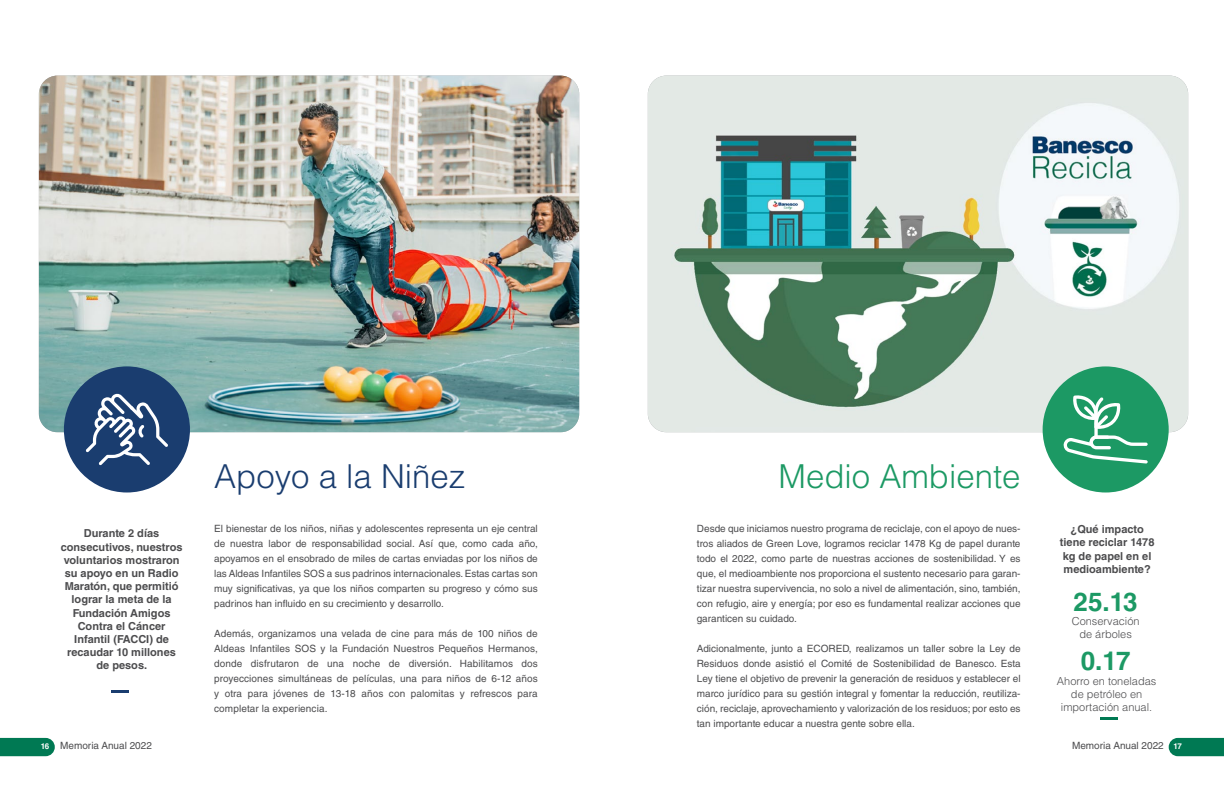
<style>
.page{position:relative;width:1224px;height:792px;background:#fff}
.page>*{position:absolute;margin:0;border:0;box-sizing:border-box;transform-origin:0 0}
.t1{font:300 33px "Helvetica LT Std";color:#1a3d6f}
.t2{font:300 33px "Helvetica LT Std";color:#1c9964}
.t3{font:700 26px "Helvetica LT Std";color:#1c9964}
.t4{font:700 11px/13.2px "Helvetica LT Std";color:#4c4c4e;text-align:center}
.t5{font:300 11px/13.2px "Helvetica LT Std";color:#4c4c4e;text-align:center}
.t6{font:10px/15px "Helvetica LT Std";color:#4c4c4e;text-align:justify}
.s1{font-weight:700;font-size:8px;color:#fff}
</style>
<div class="page">
<img style="left:39px;top:76px;width:540px;height:356px">
<img style="left:648px;top:76px;width:540px;height:356px">
<div style="left:64px;top:366px;width:126px;height:127px;background:#1a3d6f;border-radius:63px"></div>
<div style="left:1043px;top:366px;width:126px;height:127px;background:#1c9964;border-radius:63px"></div>
<svg style="left:86px;top:393px;width:82px;height:72px"></svg>
<svg style="left:1063px;top:436px;width:85px;height:28px"></svg>
<svg style="left:1094px;top:413px;width:4px;height:26px"></svg>
<svg style="left:1073px;top:395px;width:48px;height:34px"></svg>
<svg style="left:1169px;top:738px;width:55px;height:18px"></svg>
<svg style="left:0;top:738px;width:55px;height:18px"></svg>
<hr style="left:112px;top:690px;width:17px;height:3px;background:#1a3d6f">
<hr style="left:1100px;top:717px;width:18px;height:3px;background:#007953">
<h1 class="t1" style="left:214px;top:456px;width:253px">Apoyo a la Niñez</h1>
<h1 class="t2" style="left:779px;top:456px;width:244px">Medio Ambiente</h1>
<p class="t6" style="left:214px;top:521px;width:325px">El bienestar de los niños, niñas y adolescentes representa un eje central de nuestra labor de responsabilidad social. Así que, como cada año, apoyamos en el ensobrado de miles de cartas enviadas por los niños de las Aldeas Infantiles SOS a sus padrinos internacionales. Estas cartas son muy significativas, ya que los niños comparten su progreso y cómo sus padrinos han influido en su crecimiento y desarrollo.</p>
<p class="t6" style="left:214px;top:626px;width:325px">Además, organizamos una velada de cine para más de 100 niños de Aldeas Infantiles SOS y la Fundación Nuestros Pequeños Hermanos, donde disfrutaron de una noche de diversión. Habilitamos dos proyecciones simultáneas de películas, una para niños de 6-12 años y otra para jóvenes de 13-18 años con palomitas y refrescos para completar la experiencia.</p>
<p class="t4" style="left:61px;top:527px;width:123px">Durante 2 días consecutivos, nuestros voluntarios mostraron su apoyo en un Radio<br>Maratón, que permitió lograr la meta de la<br>Fundación Amigos<br>Contra el Cáncer<br>Infantil (FACCI) de recaudar 10 millones de pesos.</p>
<p class="t4" style="left:1060px;top:522px;width:96px">¿Qué impacto tiene reciclar 1478 kg de papel en el medioambiente?</p>
<p class="t6" style="left:697px;top:521px;width:325px">Desde que iniciamos nuestro programa de reciclaje, con el apoyo de nues&shy;tros aliados de Green Love, logramos reciclar 1478 Kg de papel durante todo el 2022, como parte de nuestras acciones de sostenibilidad. Y es que, el medioambiente nos proporciona el sustento necesario para garan&shy;tizar nuestra supervivencia, no solo a nivel de alimentación, sino, también, con refugio, aire y energía; por eso es fundamental realizar acciones que garanticen su cuidado.</p>
<p class="t6" style="left:697px;top:641px;width:325px">Adicionalmente, junto a ECORED, realizamos un taller sobre la Ley de Residuos donde asistió el Comité de Sostenibilidad de Banesco. Esta Ley tiene el objetivo de prevenir la generación de residuos y establecer el marco jurídico para su gestión integral y fomentar la reducción, reutiliza&shy;ción, reciclaje, aprovechamiento y valorización de los residuos; por esto es tan importante educar a nuestra gente sobre ella.</p>
<h2 class="t3" style="left:1074px;top:586px;width:66px">25.13</h2>
<h2 class="t3" style="left:1081px;top:645px;width:51px">0.17</h2>
<p class="t5" style="left:1072px;top:614px;width:69px">Conservación de árboles</p>
<p class="t5" style="left:1057px;top:674px;width:101px">Ahorro en toneladas de petróleo en importación anual.</p>
<p class="t6" style="left:41px;top:738px;width:113px"><span class="s1">16</span> Memoria Anual 2022</p>
<p class="t6" style="left:1072px;top:738px;width:111px">Memoria Anual 2022 <span class="s1">17</span></p>
</div>
